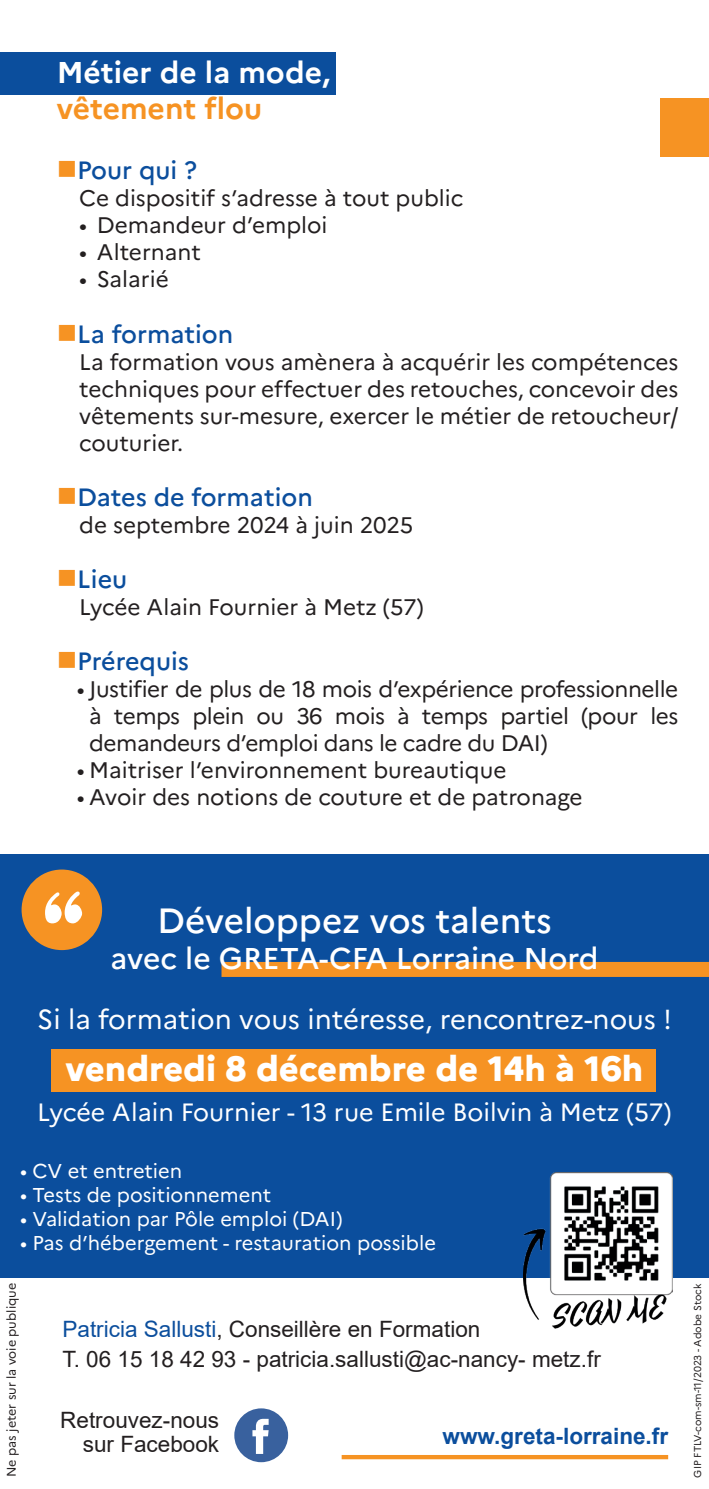
<style>
.page{position:relative;width:709px;height:1489px;background:#fff}
.page>*{position:absolute;margin:0;border:0;box-sizing:border-box;transform-origin:0 0}
.t1{font:124px "Magnolia Sky";color:#fff}
.t2{font:800 35px "Marianne";color:#fff}
.t3{font:500 35px "Marianne";color:#fff}
.t4{font:500 30px "Marianne";color:#fff}
.t5{font:700 30px "Marianne";color:#fff}
.t6{font:700 30px "Marianne";color:#f69323}
.t7{font:27.5px "Marianne";color:#fff}
.t8{font:500 25px "Marianne";color:#0b4e9d}
.t9{font:25px "Marianne";color:#fff}
.t10{font:22.5px/27px "Marianne";color:#231f20;text-align:justify}
.t11{font:22.5px/30px "Arial";color:#231f20}
.t12{font:700 22.5px "Arial";color:#0b4e9d}
.t13{font:20px "Marianne";color:#fff}
.t14{font:12.5px "Marianne";color:#231f20}
.t15{font:10px "Marianne";color:#231f20}
.s1{color:#f69323}
.s2{color:#0b4e9d}
</style>
<div class="page">
<div style="left:660px;top:98px;width:49px;height:58px;background:#f69323"></div>
<div style="left:0;top:854px;width:709px;height:423px;background:#0b4e9d"></div>
<div style="left:0;top:52px;width:335px;height:42px;background:#0b4e9d"></div>
<div style="left:234px;top:1408px;width:54px;height:53px;background:#39619e;border-radius:50%"></div>
<svg style="left:252px;top:1418px;width:17px;height:35px"></svg>
<img style="left:523px;top:1172px;width:149px;height:157px">
<svg style="left:342px;top:1455px;width:326px;height:3px"></svg>
<div style="left:221px;top:961px;width:488px;height:15px;background:#f69323"></div>
<div style="left:22px;top:869px;width:80px;height:81px;background:#f69323;border-radius:50%"></div>
<div style="left:51px;top:1048px;width:605px;height:43px;background:#f69323"></div>
<h3 class="t5" style="left:57px;top:54px;width:275px">Métier de la mode,</h3>
<h3 class="t6" style="left:57px;top:90px;width:207px">vêtement flou</h3>
<p class="t8" style="left:57px;top:155px;width:142px"><span class="s1">■</span>Pour qui ?</p>
<p class="t10" style="left:79px;top:185px;width:386px">Ce dispositif s’adresse à tout public</p>
<p class="t10" style="left:79px;top:212px;width:250px">• Demandeur d’emploi</p>
<p class="t10" style="left:79px;top:239px;width:123px">• Alternant</p>
<p class="t10" style="left:79px;top:266px;width:91px">• Salarié</p>
<p class="t8" style="left:57px;top:318px;width:178px"><span class="s1">■</span>La formation</p>
<p class="t10" style="left:79px;top:348px;width:600px">La formation vous amènera à acquérir les compétences techniques pour effectuer des retouches, concevoir des vêtements sur-mesure, exercer le métier de retoucheur/ couturier.</p>
<p class="t8" style="left:57px;top:481px;width:258px"><span class="s1">■</span>Dates de formation</p>
<p class="t10" style="left:79px;top:511px;width:335px">de septembre 2024 à juin 2025</p>
<p class="t8" style="left:57px;top:563px;width:72px"><span class="s1">■</span>Lieu</p>
<p class="t10" style="left:79px;top:593px;width:346px">Lycée Alain Fournier à Metz (57)</p>
<p class="t8" style="left:57px;top:645px;width:134px"><span class="s1">■</span>Prérequis</p>
<p class="t10" style="left:89px;top:675px;width:590px;text-indent:-13px">• Justifier de plus de 18 mois d’expérience professionnelle à temps plein ou 36 mois à temps partiel (pour les demandeurs d’emploi dans le cadre du DAI)</p>
<p class="t10" style="left:77px;top:756px;width:431px">• Maitriser l’environnement bureautique</p>
<p class="t10" style="left:77px;top:783px;width:507px">• Avoir des notions de couture et de patronage</p>
<h1 class="t1" style="left:42px;top:859px;width:44px">"</h1>
<h2 class="t3" style="left:157px;top:898px;width:396px">Développez vos talents</h2>
<h3 class="t4" style="left:110px;top:939px;width:489px">avec le GRETA-CFA Lorraine Nord</h3>
<p class="t7" style="left:37px;top:1002px;width:636px">Si la formation vous intéresse, rencontrez-nous !</p>
<h2 class="t2" style="left:66px;top:1046px;width:579px">vendredi 8 décembre de 14h à 16h</h2>
<p class="t9" style="left:37px;top:1096px;width:636px">Lycée Alain Fournier - 13 rue Emile Boilvin à Metz (57)</p>
<p class="t13" style="left:20px;top:1158px;width:164px">• CV et entretien</p>
<p class="t13" style="left:20px;top:1182px;width:253px">• Tests de positionnement</p>
<p class="t13" style="left:20px;top:1206px;width:324px">• Validation par Pôle emploi (DAI)</p>
<p class="t13" style="left:20px;top:1230px;width:417px">• Pas d’hébergement - restauration possible</p>
<p class="t14" style="left:4px;top:1476px;width:195px;rotate:-90deg">Ne pas jeter sur la voie publique</p>
<p class="t11" style="left:63px;top:1313px;width:540px"><span class="s2">Patricia Sallusti</span>, Conseillère en Formation<br>T. 06 15 18 42 93 - patricia.sallusti@ac-nancy- metz.fr</p>
<p class="t11" style="left:60px;top:1408px;width:160px;line-height:23.8px;text-align:right">Retrouvez-nous sur Facebook</p>
<p class="t12" style="left:442px;top:1419px;width:227px">www.greta-lorraine.fr</p>
<p class="t15" style="left:691px;top:1477px;width:195px;rotate:-90deg">GIP FTLV-com-sm-11/2023 - Adobe Stock</p>
</div>
